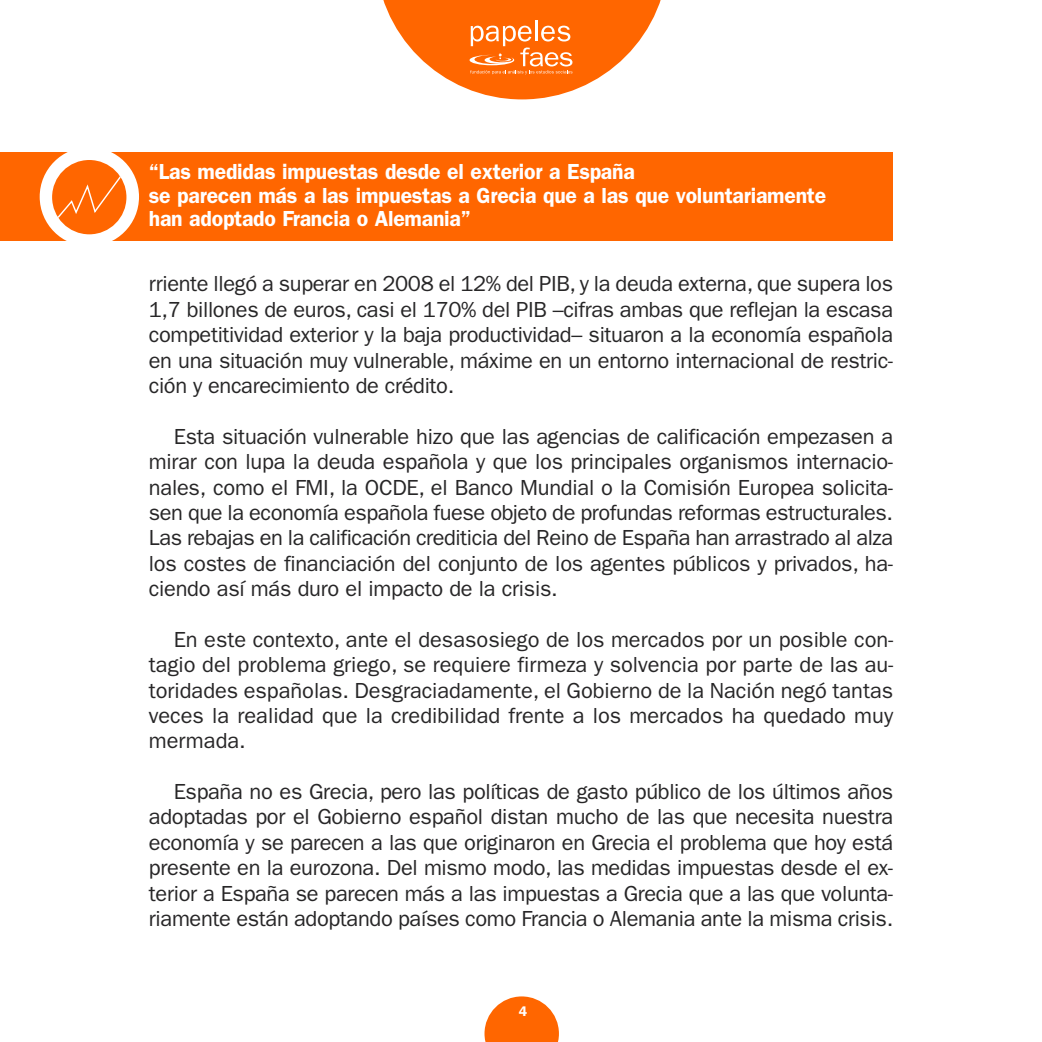
<style>
.page{position:relative;width:1042px;height:1042px;background:#fff}
.page>*{position:absolute;margin:0;border:0;box-sizing:border-box;transform-origin:0 0}
.t1{font:21.88px/25.4px "Franklin Gothic";letter-spacing:-.01em;color:#272627;text-align:justify}
.t2{font:600 21.88px/23.6px "Franklin Gothic";letter-spacing:-.01em;color:#fff}
.t3{font:600 14px "Franklin Gothic";color:#fff}
</style>
<div class="page">
<svg style="left:383px;top:0;width:278px;height:99px"></svg>
<svg style="left:484px;top:996px;width:75px;height:46px"></svg>
<div style="left:0;top:152px;width:893px;height:88px;background:#f60"></div>
<div style="left:40px;top:147px;width:99px;height:99px;background:#fff;border-radius:50%"></div>
<div style="left:52px;top:160px;width:74px;height:74px;background:#f60;border-radius:50%"></div>
<svg style="left:52px;top:163px;width:74px;height:61px"></svg>
<p class="t2" style="left:149px;top:162px;width:679px">“Las medidas impuestas desde el exterior a España<br>se parecen más a las impuestas a Grecia que a las que voluntariamente han adoptado Francia o Alemania”</p>
<p class="t1" style="left:149px;top:273px;width:746px">rriente llegó a superar en 2008 el 12% del PIB, y la deuda externa, que supera los 1,7 billones de euros, casi el 170% del PIB –cifras ambas que reflejan la escasa competitividad exterior y la baja productividad– situaron a la economía española en una situación muy vulnerable, máxime en un entorno internacional de restric&shy;ción y encarecimiento de crédito.</p>
<p class="t1" style="left:149px;top:425px;width:746px;text-indent:25px">Esta situación vulnerable hizo que las agencias de calificación empezasen a mirar con lupa la deuda española y que los principales organismos internacio&shy;nales, como el FMI, la OCDE, el Banco Mundial o la Comisión Europea solicita&shy;sen que la economía española fuese objeto de profundas reformas estructurales.<br>Las rebajas en la calificación crediticia del Reino de España han arrastrado al alza los costes de financiación del conjunto de los agentes públicos y privados, ha&shy;ciendo así más duro el impacto de la crisis.</p>
<p class="t1" style="left:149px;top:628px;width:746px;text-indent:25px">En este contexto, ante el desasosiego de los mercados por un posible con&shy;tagio del problema griego, se requiere firmeza y solvencia por parte de las au&shy;toridades españolas. Desgraciadamente, el Gobierno de la Nación negó tantas veces la realidad que la credibilidad frente a los mercados ha quedado muy mermada.</p>
<p class="t1" style="left:149px;top:781px;width:746px;text-indent:25px">España no es Grecia, pero las políticas de gasto público de los últimos años adoptadas por el Gobierno español distan mucho de las que necesita nuestra economía y se parecen a las que originaron en Grecia el problema que hoy está presente en la eurozona. Del mismo modo, las medidas impuestas desde el ex&shy;terior a España se parecen más a las impuestas a Grecia que a las que volunta&shy;riamente están adoptando países como Francia o Alemania ante la misma crisis.</p>
<p class="t3" style="left:519px;top:1006px;width:10px">4</p>
</div>
